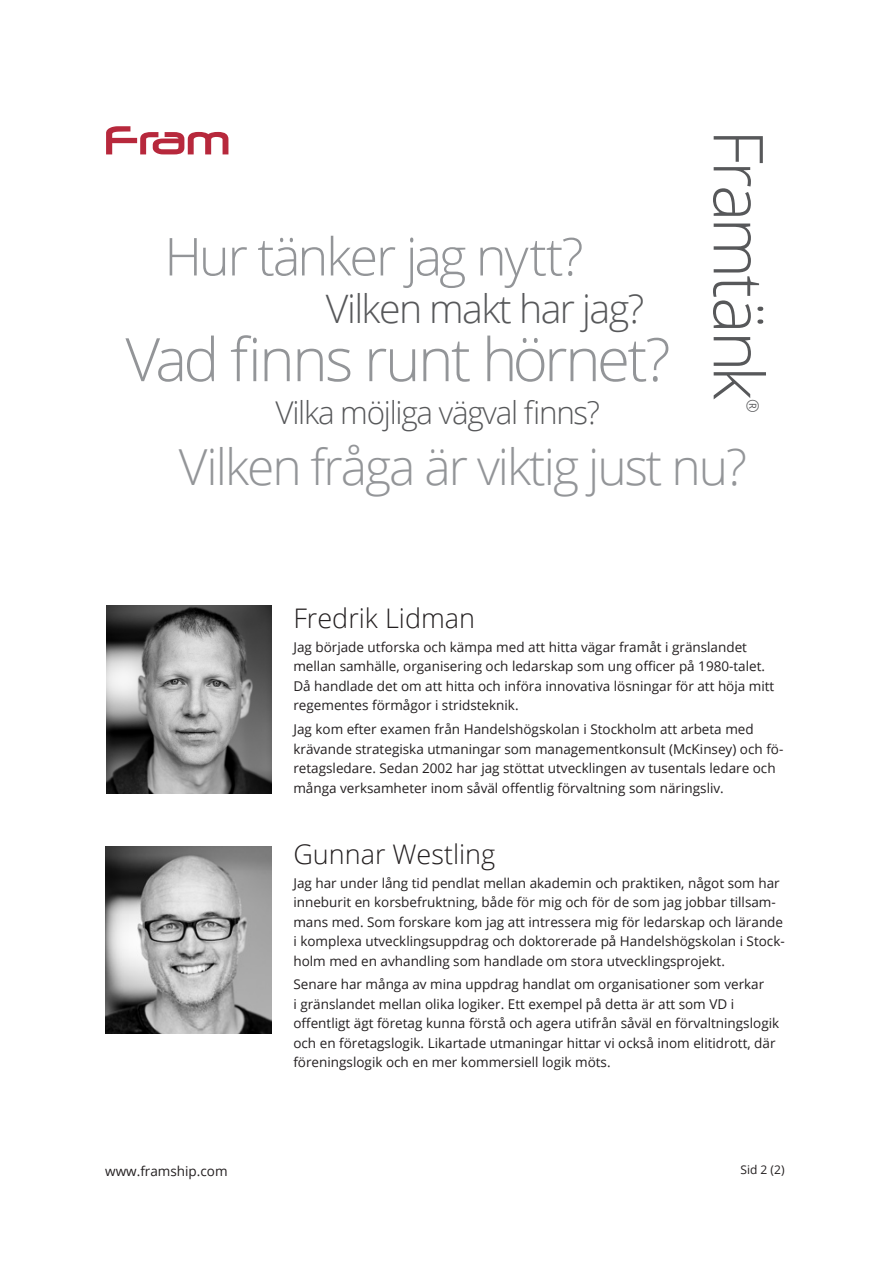
<style>
.page{position:relative;width:893px;height:1263px;background:#fff}
.page>*{position:absolute;margin:0;border:0;box-sizing:border-box;transform-origin:0 0}
.t1{font:300 68.85px "Open Sans";letter-spacing:-.04em;color:#57585a}
.t2{font:300 60px "Open Sans";letter-spacing:-.04em;color:#939598}
.t3{font:300 52.35px "Open Sans";letter-spacing:-.04em;color:#939598}
.t4{font:300 49.65px "Open Sans";letter-spacing:-.04em;color:#939598}
.t5{font:300 39.3px "Open Sans";letter-spacing:-.04em;color:#57585a}
.t6{font:300 31.35px "Open Sans";letter-spacing:-.04em;color:#57585a}
.Styckeformat_1{font:300 27px "Open Sans";color:#231f20}
.t7{font:300 16.5px "Open Sans";color:#57585a}
.Styckeformat_1-2{font:13.5px/19.5px "Open Sans";color:#231f20}
.t8{font:12px "Open Sans";color:#231f20}
</style>
<div class="page">
<svg style="left:106px;top:126px;width:122px;height:28px"></svg>
<img style="left:106px;top:606px;width:166px;height:187px">
<img style="left:105px;top:846px;width:166px;height:188px">
<p class="t1" style="left:786px;top:129px;width:272px;rotate:90deg">Framtänk</p>
<p class="t7" style="left:764px;top:399px;width:15px;rotate:90deg">®</p>
<p class="t3" style="left:164px;top:221px;width:421px">Hur tänker jag nytt?</p>
<p class="t5" style="left:326px;top:281px;width:320px">Vilken makt har jag?</p>
<p class="t2" style="left:125px;top:318px;width:547px">Vad finns runt hörnet?</p>
<p class="t6" style="left:276px;top:391px;width:326px">Vilka möjliga vägval finns?</p>
<p class="t4" style="left:179px;top:433px;width:570px">Vilken fråga är viktig just nu?</p>
<p class="Styckeformat_1" style="left:293px;top:600px;width:183px">Fredrik Lidman</p>
<p class="Styckeformat_1-2" style="left:293px;top:637px;width:482px">Jag började utforska och kämpa med att hitta vägar framåt i gränslandet mellan samhälle, organisering och ledarskap som ung officer på 1980-talet.<br>Då handlade det om att hitta och införa innovativa lösningar för att höja mitt regementes förmågor i stridsteknik.</p>
<p class="Styckeformat_1-2" style="left:293px;top:719px;width:491px">Jag kom efter examen från Handelshögskolan i Stockholm att arbeta med krävande strategiska utmaningar som managementkonsult (McKinsey) och fö&shy;retagsledare. Sedan 2002 har jag stöttat utvecklingen av tusentals ledare och många verksamheter inom såväl offentlig förvaltning som näringsliv.</p>
<p class="Styckeformat_1" style="left:293px;top:835px;width:203px">Gunnar Westling</p>
<p class="Styckeformat_1-2" style="left:293px;top:872px;width:493px">Jag har under lång tid pendlat mellan akademin och praktiken, något som har inneburit en korsbefruktning, både för mig och för de som jag jobbar tillsam&shy;mans med. Som forskare kom jag att intressera mig för ledarskap och lärande i komplexa utvecklingsuppdrag och doktorerade på Handelshögskolan i Stock&shy;holm med en avhandling som handlade om stora utvecklingsprojekt.</p>
<p class="Styckeformat_1-2" style="left:293px;top:974px;width:487px">Senare har många av mina uppdrag handlat om organisationer som verkar<br>i gränslandet mellan olika logiker. Ett exempel på detta är att som VD i offentligt ägt företag kunna förstå och agera utifrån såväl en förvaltningslogik och en företagslogik. Likartade utmaningar hittar vi också inom elitidrott, där föreningslogik och en mer kommersiell logik möts.</p>
<p class="Styckeformat_1-2" style="left:105px;top:1160px;width:124px">www.framship.com</p>
<p class="t8" style="left:740px;top:1162px;width:46px">Sid 2 (2)</p>
</div>
